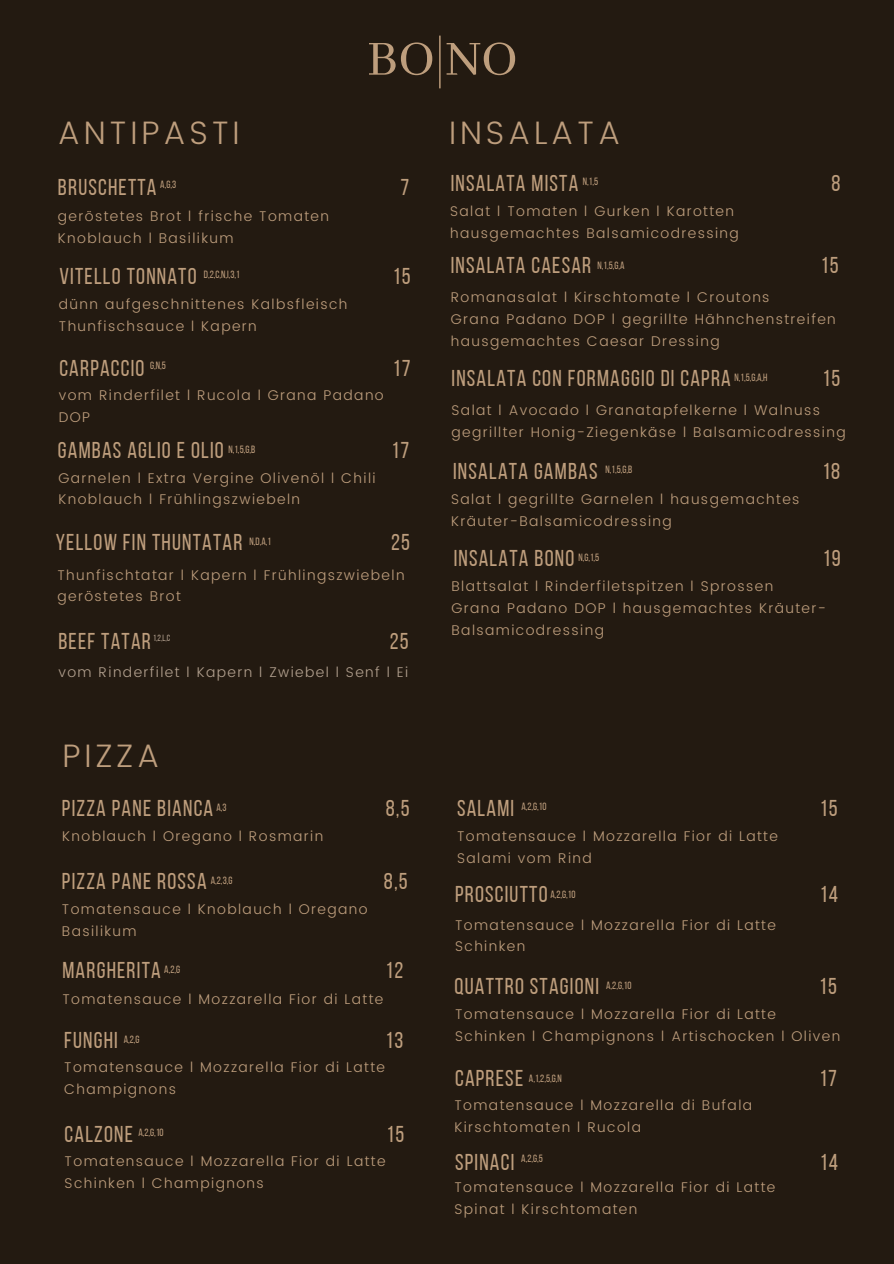
<style>
.page{position:relative;width:894px;height:1264px;background:#fff}
.page>*{position:absolute;margin:0;border:0;box-sizing:border-box;transform-origin:0 0}
.t1{font:54px "Abhaya Libre";color:#be9e7d}
.t2{font:300 32.4px "Poppins";letter-spacing:.115em;color:#be9e7d}
.t3{font:22.8px "Bebas Neue";letter-spacing:.055em;color:#be9e7d}
.t4{font:300 14.1px/21.8px "Poppins";letter-spacing:.1em;color:#be9e7d}
.t5{font:300 14.1px "Poppins";letter-spacing:.1em;color:#b2a08e}
.t6{font:10.5px "Bebas Neue";color:#be9e7d}
.t7{font:9px "Bebas Neue";color:#b2a08e}
</style>
<div class="page">
<div style="left:0;top:0;width:893px;height:1263px;background:#231a11"></div>
<hr style="left:439px;top:36px;width:1px;height:52px;background:#be9e7d">
<h6 class="t1" style="left:367px;top:29px;width:153px">BO NO</h6>
<h1 class="t2" style="left:58px;top:114px;width:183px">ANTIPASTI</h1>
<p class="t3" style="left:58px;top:178px;width:100px">BRUSCHETTA</p>
<p class="t3" style="left:400px;top:178px;width:10px">7</p>
<h2 class="t4" style="left:58px;top:205px;width:272px">geröstetes Brot l frische Tomaten<br>Knoblauch l Basilikum</h2>
<h2 class="t6" style="left:160px;top:180px;width:17px">A,G,3</h2>
<h4 class="t3" style="left:59px;top:266px;width:139px">VITELLO TONNATO</h4>
<h4 class="t3" style="left:393px;top:266px;width:19px">15</h4>
<p class="t4" style="left:59px;top:293px;width:290px">dünn aufgeschnittenes Kalbsfleisch<br>Thunfischsauce l Kapern</p>
<h5 class="t6" style="left:204px;top:270px;width:37px">D,2,C,N,I,3,1</h5>
<h4 class="t3" style="left:59px;top:358px;width:86px">CARPACCIO</h4>
<h4 class="t3" style="left:393px;top:358px;width:19px">17</h4>
<p class="t4" style="left:59px;top:384px;width:326px">vom Rinderfilet l Rucola l Grana Padano<br>DOP</p>
<h4 class="t6" style="left:150px;top:361px;width:17px">G,N,5</h4>
<h4 class="t3" style="left:58px;top:441px;width:167px">GAMBAS AGLIO E OLIO</h4>
<h4 class="t3" style="left:391px;top:441px;width:19px">17</h4>
<h5 class="t4" style="left:58px;top:467px;width:318px">Garnelen l Extra Vergine Olivenöl l Chili<br>Knoblauch l Frühlingszwiebeln</h5>
<h3 class="t6" style="left:228px;top:445px;width:28px">N,1,5,G,B</h3>
<h6 class="t3" style="left:56px;top:533px;width:188px">YELLOW FIN THUNTATAR</h6>
<h6 class="t3" style="left:391px;top:533px;width:20px">25</h6>
<h5 class="t6" style="left:249px;top:537px;width:23px">N,D,A,1</h5>
<h5 class="t4" style="left:57px;top:564px;width:348px">Thunfischtatar l Kapern l Frühlingszwiebeln geröstetes Brot</h5>
<h5 class="t3" style="left:58px;top:632px;width:94px">BEEF TATAR</h5>
<h5 class="t3" style="left:390px;top:632px;width:20px">25</h5>
<h3 class="t5" style="left:58px;top:663px;width:351px">vom Rinderfilet l Kapern l Zwiebel l Senf l Ei</h3>
<h6 class="t7" style="left:153px;top:634px;width:19px">1,2,L,C</h6>
<p class="t2" style="left:62px;top:736px;width:98px">PIZZA</p>
<h5 class="t3" style="left:62px;top:799px;width:153px">PIZZA PANE BIANCA</h5>
<h5 class="t3" style="left:385px;top:799px;width:25px">8,5</h5>
<h4 class="t4" style="left:62px;top:825px;width:262px">Knoblauch l Oregano l Rosmarin</h4>
<h6 class="t3" style="left:62px;top:872px;width:146px">PIZZA PANE ROSSA</h6>
<h6 class="t3" style="left:384px;top:872px;width:25px">8,5</h6>
<h5 class="t4" style="left:62px;top:898px;width:307px">Tomatensauce l Knoblauch l Oregano<br>Basilikum</h5>
<h4 class="t3" style="left:62px;top:961px;width:100px">MARGHERITA</h4>
<h4 class="t3" style="left:385px;top:961px;width:19px">12</h4>
<h6 class="t4" style="left:62px;top:988px;width:322px">Tomatensauce l Mozzarella Fior di Latte</h6>
<h5 class="t3" style="left:64px;top:1030px;width:55px">FUNGHI</h5>
<h5 class="t3" style="left:385px;top:1030px;width:19px">13</h5>
<h4 class="t4" style="left:64px;top:1056px;width:322px">Tomatensauce l Mozzarella Fior di Latte<br>Champignons</h4>
<h3 class="t6" style="left:216px;top:803px;width:12px">A,3</h3>
<h6 class="t6" style="left:211px;top:876px;width:23px">A,2,3,G</h6>
<h6 class="t6" style="left:164px;top:965px;width:17px">A,2,G</h6>
<h5 class="t6" style="left:124px;top:1034px;width:17px">A,2,G</h5>
<h6 class="t3" style="left:65px;top:1124px;width:70px">CALZONE</h6>
<h6 class="t3" style="left:386px;top:1124px;width:19px">15</h6>
<h5 class="t6" style="left:138px;top:1127px;width:27px">A,2,G,10</h5>
<h6 class="t4" style="left:65px;top:1150px;width:322px">Tomatensauce l Mozzarella Fior di Latte<br>Schinken l Champignons</h6>
<h4 class="t2" style="left:449px;top:114px;width:173px">INSALATA</h4>
<h6 class="t3" style="left:450px;top:174px;width:129px">INSALATA MISTA</h6>
<h6 class="t3" style="left:831px;top:174px;width:10px">8</h6>
<h5 class="t4" style="left:450px;top:200px;width:290px">Salat l Tomaten l Gurken l Karotten hausgemachtes Balsamicodressing</h5>
<h5 class="t6" style="left:582px;top:177px;width:17px">N,1,5</h5>
<h5 class="t3" style="left:450px;top:256px;width:142px">INSALATA CAESAR</h5>
<h5 class="t3" style="left:820px;top:256px;width:19px">15</h5>
<h4 class="t4" style="left:450px;top:286px;width:386px">Romanasalat l Kirschtomate l Croutons<br>Grana Padano DOP l gegrillte Hähnchenstreifen hausgemachtes Caesar Dressing</h4>
<h6 class="t3" style="left:451px;top:369px;width:281px">INSALATA CON FORMAGGIO DI CAPRA</h6>
<h6 class="t3" style="left:822px;top:369px;width:19px">15</h6>
<h5 class="t4" style="left:451px;top:399px;width:395px">Salat l Avocado l Granatapfelkerne l Walnuss gegrillter Honig-Ziegenkäse l Balsamicodressing</h5>
<h5 class="t6" style="left:597px;top:261px;width:29px">N,1,5,G,A</h5>
<h4 class="t6" style="left:734px;top:373px;width:35px">N,1,5,G,A,H</h4>
<h6 class="t3" style="left:453px;top:461px;width:146px">INSALATA GAMBAS</h6>
<h6 class="t3" style="left:822px;top:461px;width:19px">18</h6>
<h5 class="t4" style="left:451px;top:488px;width:350px">Salat l gegrillte Garnelen l hausgemachtes<br>Kräuter-Balsamicodressing</h5>
<h3 class="t6" style="left:605px;top:464px;width:28px">N,1,5,G,B</h3>
<h3 class="t3" style="left:453px;top:549px;width:122px">INSALATA BONO</h3>
<h3 class="t3" style="left:822px;top:549px;width:19px">19</h3>
<h6 class="t4" style="left:451px;top:575px;width:376px">Blattsalat l Rinderfiletspitzen l Sprossen<br>Grana Padano DOP l hausgemachtes Kräuter-<br>Balsamicodressing</h6>
<h3 class="t6" style="left:578px;top:553px;width:22px">N,G,1,5</h3>
<p class="t3" style="left:457px;top:798px;width:59px">SALAMI</p>
<p class="t3" style="left:819px;top:798px;width:19px">15</p>
<h3 class="t4" style="left:457px;top:825px;width:322px">Tomatensauce l Mozzarella Fior di Latte<br>Salami vom Rind</h3>
<h6 class="t3" style="left:455px;top:885px;width:94px">PROSCIUTTO</h6>
<h6 class="t3" style="left:819px;top:885px;width:20px">14</h6>
<h5 class="t4" style="left:455px;top:913px;width:322px">Tomatensauce l Mozzarella Fior di Latte<br>Schinken</h5>
<h4 class="t3" style="left:454px;top:976px;width:146px">QUATTRO STAGIONI</h4>
<h4 class="t3" style="left:818px;top:976px;width:19px">15</h4>
<h6 class="t4" style="left:455px;top:1003px;width:386px">Tomatensauce l Mozzarella Fior di Latte<br>Schinken l Champignons l Artischocken l Oliven</h6>
<h5 class="t6" style="left:521px;top:801px;width:27px">A,2,G,10</h5>
<h2 class="t6" style="left:550px;top:890px;width:27px">A,2,G,10</h2>
<h3 class="t6" style="left:606px;top:981px;width:27px">A,2,G,10</h3>
<h3 class="t3" style="left:455px;top:1068px;width:70px">CAPRESE</h3>
<h6 class="t6" style="left:529px;top:1073px;width:34px">A,1,2,5,G,N</h6>
<h3 class="t3" style="left:819px;top:1068px;width:19px">17</h3>
<h5 class="t4" style="left:454px;top:1094px;width:299px">Tomatensauce l Mozzarella di Bufala<br>Kirschtomaten l Rucola</h5>
<h6 class="t3" style="left:455px;top:1152px;width:61px">SPINACI</h6>
<h6 class="t3" style="left:819px;top:1152px;width:20px">14</h6>
<h5 class="t4" style="left:454px;top:1176px;width:322px">Tomatensauce l Mozzarella Fior di Latte<br>Spinat l Kirschtomaten</h5>
<h3 class="t6" style="left:521px;top:1154px;width:23px">A,2,G,5</h3>
</div>
